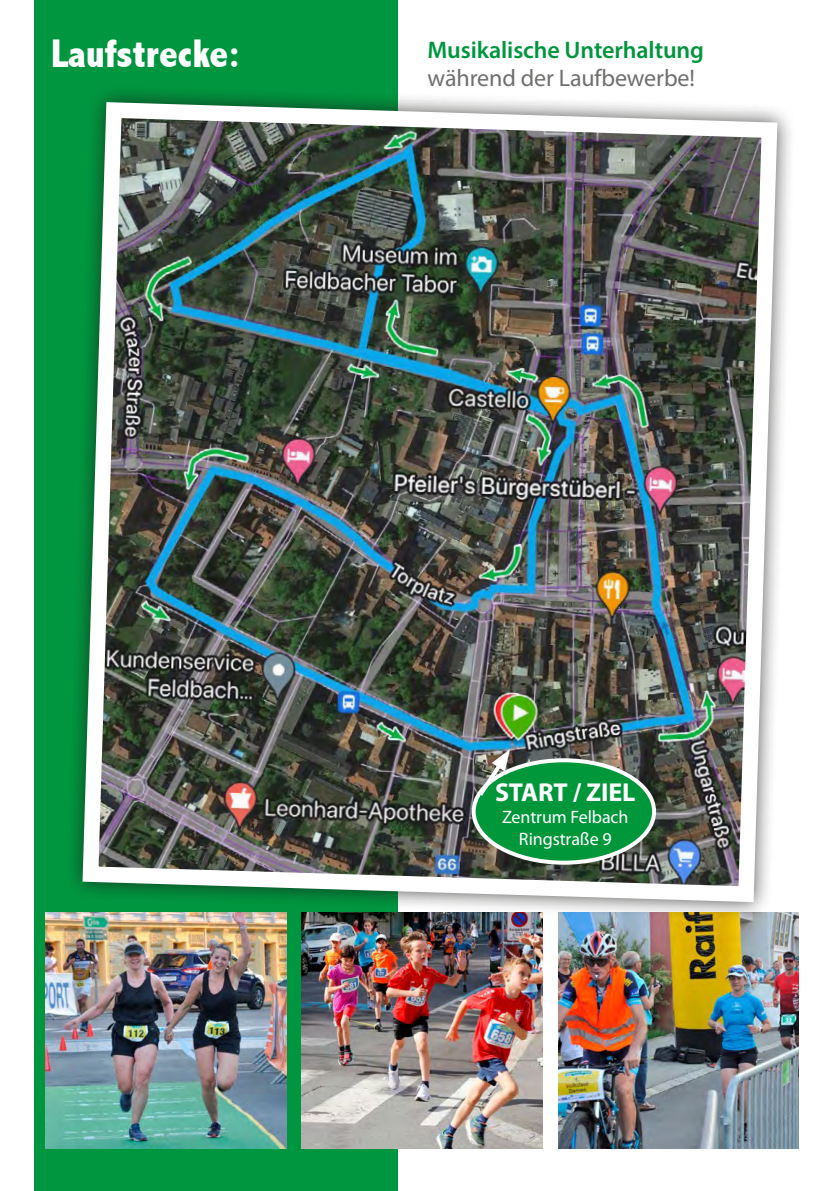
<style>
.page{position:relative;width:840px;height:1191px;background:#fff}
.page>*{position:absolute;margin:0;border:0;box-sizing:border-box;transform-origin:0 0}
.t1{font:800 condensed 40px "Abadi";color:#fff}
.t2{font:700 26px "Myriad Pro";letter-spacing:-.005em;color:#fff}
.t3{font:600 24px/28px "Myriad Pro";letter-spacing:-.005em;color:#00963f}
.t4{font:18px "Myriad Pro";letter-spacing:-.005em;color:#fff}
.s1{font-weight:400;color:#6f6f6e}
</style>
<div class="page">
<div style="left:34px;top:0;width:363px;height:1191px;background:#00963f"></div>
<img style="left:45px;top:912px;width:241px;height:236px">
<img style="left:301px;top:920px;width:241px;height:228px">
<img style="left:558px;top:912px;width:240px;height:236px">
<div style="left:64px;top:83px;width:731px;height:837px;background:#1a1a18;opacity:.75"></div>
<img style="left:74px;top:94px;width:711px;height:816px">
<div style="left:473px;top:760px;width:180px;height:102px;background:#00973b;border-radius:50%"></div>
<div style="left:471px;top:758px;width:184px;height:106px;border:4px solid #fff;border-radius:50%"></div>
<svg style="left:474px;top:749px;width:35px;height:51px"></svg>
<p class="t1" style="left:51px;top:31px;width:190px">Laufstrecke:</p>
<p class="t3" style="left:427px;top:35px;width:278px">Musikalische Unterhaltung <span class="s1">während der Laufbewerbe!</span></p>
<p class="t2" style="left:494px;top:775px;width:142px">START / ZIEL</p>
<p class="t4" style="left:501px;top:805px;width:128px">Zentrum Felbach</p>
<p class="t4" style="left:518px;top:827px;width:94px">Ringstraße 9</p>
</div>
